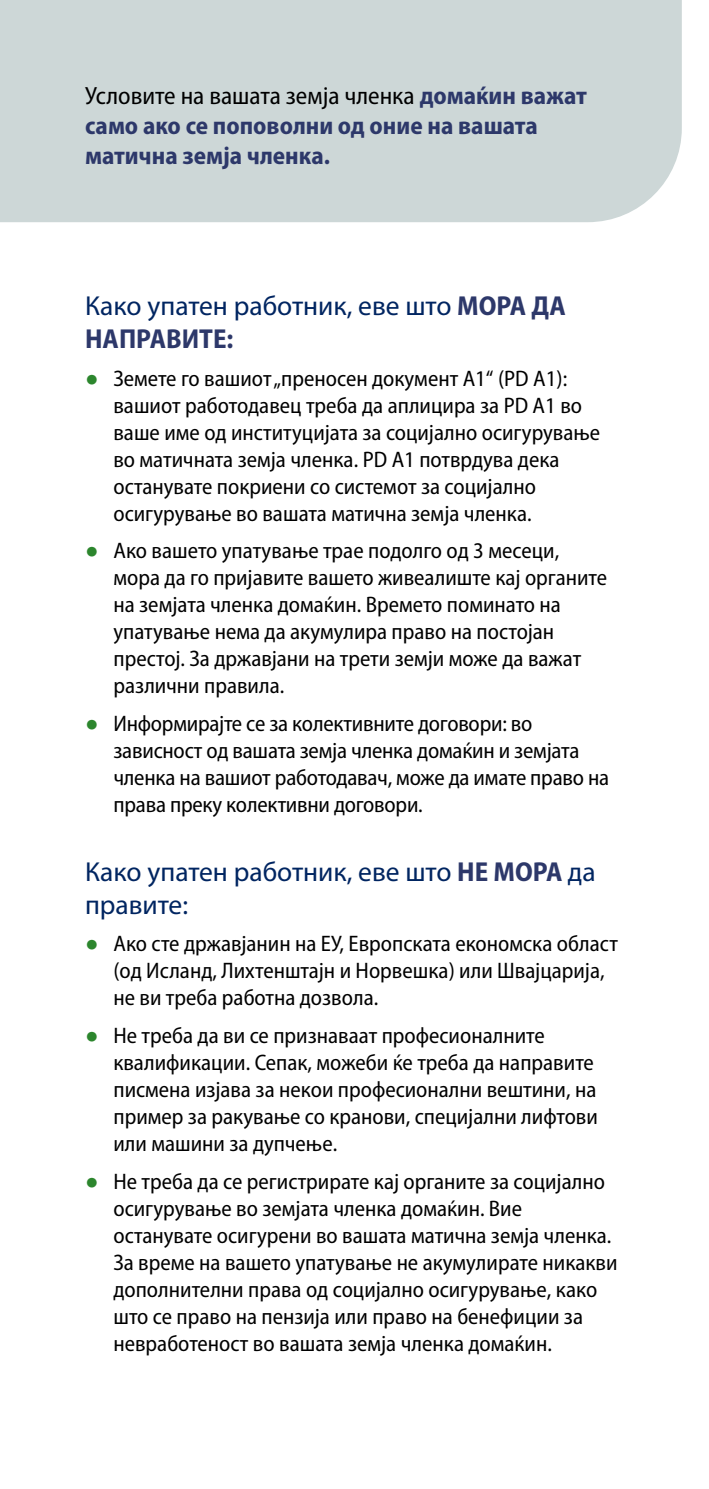
<style>
.page{position:relative;width:709px;height:1489px;background:#fff}
.page>*{position:absolute;margin:0;border:0;box-sizing:border-box;transform-origin:0 0}
.title_2{font:27.5px/33px "Myriad Pro";color:#002561}
.body2{font:700 semi-condensed 25px/30px "Myriad Pro";color:#2d386a}
.t1{font:semi-condensed 22.5px/27px "Myriad Pro";color:#000}
.s1{font-weight:400;color:#000}
.s2{font-weight:700;font-stretch:semi-condensed;color:#2d386a}
.s3{font-family:"Arial";font-stretch:normal;color:#2c862d}
</style>
<div class="page">
<div style="left:0;top:0;width:682px;height:222px;background:#cdd7d7"></div>
<p class="body2" style="left:85px;top:80px;width:503px"><span class="s1">Условите на вашата земја членка</span> домаќин важат само ако се поповолни од оние на вашата матична земја членка.</p>
<h2 class="title_2" style="left:85px;top:289px;width:482px">Како упатен работник, еве што <span class="s2">МОРА ДА<br>НАПРАВИТЕ:</span></h2>
<p class="t1" style="left:113px;top:365px;width:488px;text-indent:-28px"><span class="s3">●</span> Земете го вашиот „преносен документ А1“ (PD A1): вашиот работодавец треба да аплицира за PD A1 во ваше име од институцијата за социјално осигурување во матичната земја членка. PD A1 потврдува дека останувате покриени со системот за социјално осигурување во вашата матична земја членка.</p>
<p class="t1" style="left:113px;top:537px;width:495px;text-indent:-28px"><span class="s3">●</span> Ако вашето упатување трае подолго од 3 месеци, мора да го пријавите вашето живеалиште кај органите на земјата членка домаќин. Времето поминато на упатување нема да акумулира право на постојан престој. За државјани на трети земји може да важат различни правила.</p>
<p class="t1" style="left:113px;top:710px;width:497px;text-indent:-28px"><span class="s3">●</span> Информирајте се за колективните договори: во зависност од вашата земја членка домаќин и земјата членка на вашиот работодавач, може да имате право на права преку колективни договори.</p>
<h2 class="title_2" style="left:85px;top:854px;width:512px">Како упатен работник, еве што <span class="s2">НЕ МОРА</span> да правите:</h2>
<p class="t1" style="left:113px;top:930px;width:506px;text-indent:-28px"><span class="s3">●</span> Ако сте државјанин на ЕУ, Европската економска област (од Исланд, Лихтенштајн и Норвешка) или Швајцарија, не ви треба работна дозвола.</p>
<p class="t1" style="left:113px;top:1022px;width:486px;text-indent:-28px"><span class="s3">●</span> Не треба да ви се признаваат професионалните квалификации. Сепак, можеби ќе треба да направите писмена изјава за некои професионални вештини, на пример за ракување со кранови, специјални лифтови или машини за дупчење.</p>
<p class="t1" style="left:113px;top:1167px;width:505px;text-indent:-28px"><span class="s3">●</span> Не треба да се регистрирате кај органите за социјално осигурување во земјата членка домаќин. Вие останувате осигурени во вашата матична земја членка.<br>За време на вашето упатување не акумулирате никакви дополнителни права од социјално осигурување, како што се право на пензија или право на бенефиции за невработеност во вашата земја членка домаќин.</p>
</div>
